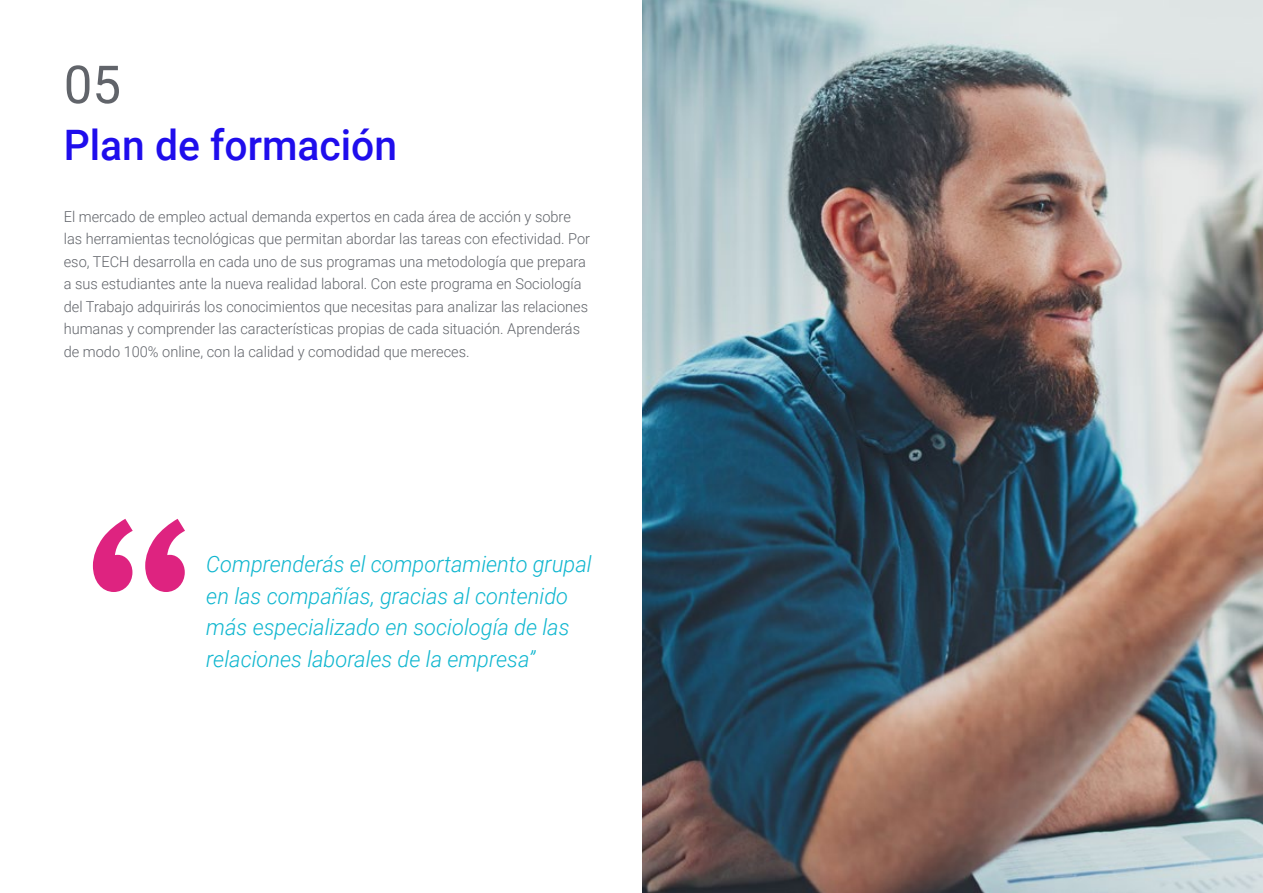
<style>
.page{position:relative;width:1263px;height:893px;background:#fff}
.page>*{position:absolute;margin:0;border:0;box-sizing:border-box;transform-origin:0 0}
.t1{font:52.5px "Roboto";color:#61646a}
.t2{font:500 42px "Roboto";color:#1f0dec}
.t3{font:italic 300 22.5px/31.5px "Roboto";color:#0fb6cf}
.t4{font:300 15px/22.5px "Roboto";color:#61646a}
</style>
<div class="page">
<svg style="left:93px;top:519px;width:92px;height:73px"></svg>
<img style="left:642px;top:0;width:621px;height:893px">
<h1 class="t1" style="left:64px;top:48px;width:59px">05</h1>
<h2 class="t2" style="left:64px;top:115px;width:335px">Plan de formación</h2>
<p class="t4" style="left:64px;top:205px;width:528px">El mercado de empleo actual demanda expertos en cada área de acción y sobre las herramientas tecnológicas que permitan abordar las tareas con efectividad. Por eso, TECH desarrolla en cada uno de sus programas una metodología que prepara a sus estudiantes ante la nueva realidad laboral. Con este programa en Sociología del Trabajo adquirirás los conocimientos que necesitas para analizar las relaciones humanas y comprender las características propias de cada situación. Aprenderás de modo 100% online, con la calidad y comodidad que mereces.</p>
<h3 class="t3" style="left:206px;top:548px;width:387px">Comprenderás el comportamiento grupal en las compañías, gracias al contenido más especializado en sociología de las relaciones laborales de la empresa”</h3>
</div>
